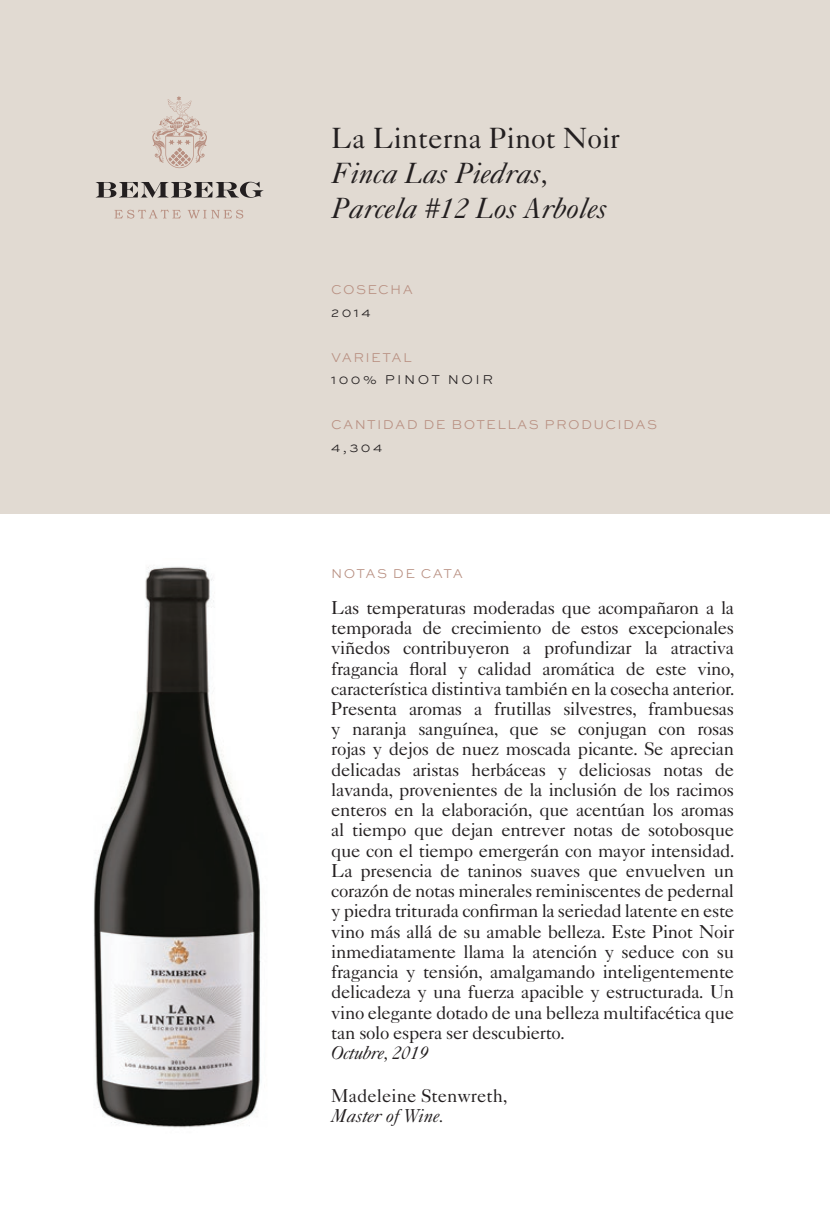
<style>
.page{position:relative;width:830px;height:1212px;background:#fff}
.page>*{position:absolute;margin:0;border:0;box-sizing:border-box;transform-origin:0 0}
.t1{font:italic 29.25px/35.1px "Caslon 540 LT Std";color:#231f20}
.t2{font:29.25px "Caslon 540 LT Std";color:#231f20}
.t3{font:18.68px/20.2px "Caslon 540 LT Std";letter-spacing:-.02em;color:#231f20;text-align:justify}
.t4{font:18.68px "Caslon 540 LT Std";color:#231f20}
.t5{font:italic 18.68px "Caslon 540 LT Std";color:#231f20}
.t6{font:italic 18.68px "Caslon 540 LT Std";letter-spacing:-.02em;color:#231f20}
.t7{font:300 13.5px "Sweet Sans Pro";letter-spacing:.1em;color:#b88f81}
.t8{font:300 13.5px "Sweet Sans Pro";letter-spacing:.18em;color:#231f20}
</style>
<div class="page">
<img style="left:93px;top:566px;width:168px;height:562px">
<div style="left:0;top:0;width:829px;height:513px;background:#e1dad2"></div>
<svg style="left:114px;top:210px;width:67px;height:9px"></svg>
<svg style="left:188px;top:210px;width:55px;height:9px"></svg>
<svg style="left:96px;top:182px;width:167px;height:16px"></svg>
<svg style="left:152px;top:96px;width:55px;height:72px"></svg>
<h1 class="t2" style="left:331px;top:120px;width:290px">La Linterna Pinot Noir</h1>
<h1 class="t1" style="left:331px;top:155px;width:277px">Finca Las Piedras,<br>Parcela #12 Los Arboles</h1>
<p class="t7" style="left:331px;top:280px;width:83px">COSECHA</p>
<p class="t8" style="left:331px;top:303px;width:41px">2014</p>
<p class="t7" style="left:331px;top:348px;width:82px">VARIETAL</p>
<p class="t8" style="left:331px;top:370px;width:163px">100% PINOT NOIR</p>
<p class="t7" style="left:331px;top:415px;width:327px">CANTIDAD DE BOTELLAS PRODUCIDAS</p>
<p class="t8" style="left:331px;top:438px;width:52px">4,304</p>
<p class="t7" style="left:331px;top:564px;width:133px">NOTAS DE CATA</p>
<p class="t3" style="left:331px;top:597px;width:405px">Las temperaturas moderadas que acompañaron a la temporada de crecimiento de estos excepcionales viñedos contribuyeron a profundizar la atractiva fragancia floral y calidad aromática de este vino, característica distintiva también en la cosecha anterior.<br>Presenta aromas a frutillas silvestres, frambuesas y naranja sanguínea, que se conjugan con rosas rojas y dejos de nuez moscada picante. Se aprecian delicadas aristas herbáceas y deliciosas notas de lavanda, provenientes de la inclusión de los racimos enteros en la elaboración, que acentúan los aromas al tiempo que dejan entrever notas de sotobosque que con el tiempo emergerán con mayor intensidad.<br>La presencia de taninos suaves que envuelven un corazón de notas minerales reminiscentes de pedernal y piedra triturada confirman la seriedad latente en este vino más allá de su amable belleza. Este Pinot Noir inmediatamente llama la atención y seduce con su fragancia y tensión, amalgamando inteligentemente delicadeza y una fuerza apacible y estructurada. Un vino elegante dotado de una belleza multifacética que tan solo espera ser descubierto.</p>
<p class="t6" style="left:331px;top:1042px;width:99px">Octubre, 2019</p>
<p class="t4" style="left:331px;top:1084px;width:178px">Madeleine Stenwreth,</p>
<p class="t5" style="left:331px;top:1104px;width:114px">Master of Wine.</p>
</div>
